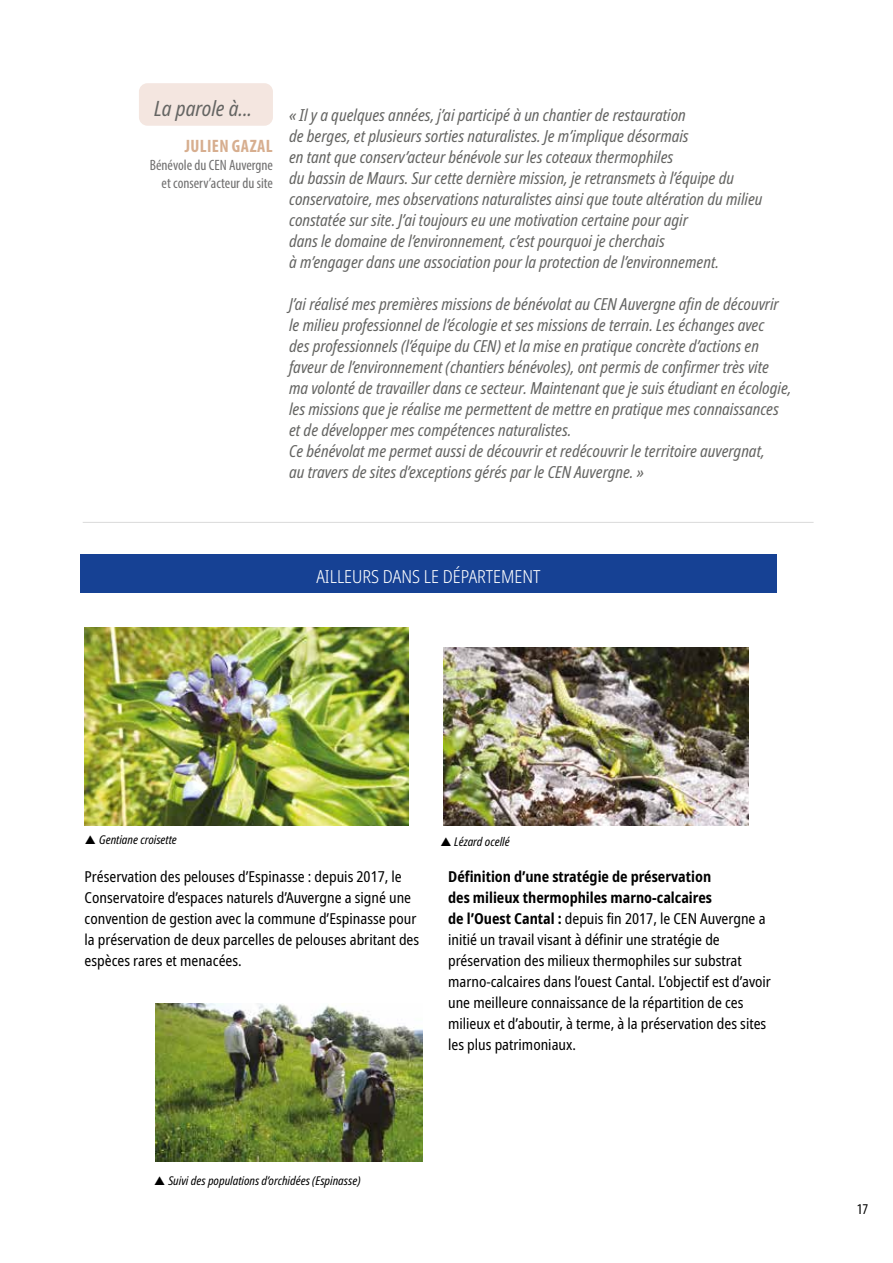
<style>
.page{position:relative;width:893px;height:1263px;background:#fff}
.page>*{position:absolute;margin:0;border:0;box-sizing:border-box;transform-origin:0 0}
.t1{font:italic condensed 21px "Noto Sans";color:#656563}
.t2{font:300 condensed 18px "Noto Sans";color:#fff}
.t3{font:700 condensed 18px "Myriad Pro";letter-spacing:.02em;color:#d7ae8f}
.t4{font:italic condensed 16.5px/21px "Noto Sans";color:#656563}
.t5{font:condensed 15px/21px "Noto Sans";color:#000}
.t6{font:condensed 15px/18px "Myriad Pro";color:#706f6f;text-align:right}
.t7{font:condensed 15px "Myriad Pro";color:#000}
.t8{font:italic condensed 12px "Noto Sans";color:#000}
.s1{font-weight:700}
</style>
<div class="page">
<img style="left:85px;top:627px;width:323px;height:199px">
<img style="left:155px;top:1003px;width:267px;height:159px">
<img style="left:444px;top:647px;width:305px;height:179px">
<div style="left:139px;top:83px;width:134px;height:43px;background:#f4e6e0;border-radius:9px"></div>
<div style="left:80px;top:554px;width:697px;height:39px;background:#164194"></div>
<hr style="left:83px;top:522px;width:731px;height:1px;background:#dadada">
<p class="t1" style="left:154px;top:93px;width:100px">La parole à...</p>
<p class="t3" style="left:185px;top:134px;width:89px">JULIEN GAZAL</p>
<p class="t6" style="left:150px;top:156px;width:125px">Bénévole du CEN Auvergne et conserv’acteur du site</p>
<p class="t4" style="left:289px;top:105px;width:475px">« Il y a quelques années, j’ai participé à un chantier de restauration<br>de berges, et plusieurs sorties naturalistes. Je m’implique désormais<br>en tant que conserv’acteur bénévole sur les coteaux thermophiles<br>du bassin de Maurs. Sur cette dernière mission, je retransmets à l’équipe du conservatoire, mes observations naturalistes ainsi que toute altération du milieu constatée sur site. J’ai toujours eu une motivation certaine pour agir<br>dans le domaine de l’environnement, c’est pourquoi je cherchais<br>à m’engager dans une association pour la protection de l’environnement.</p>
<p class="t4" style="left:289px;top:294px;width:504px">J’ai réalisé mes premières missions de bénévolat au CEN Auvergne afin de découvrir le milieu professionnel de l’écologie et ses missions de terrain. Les échanges avec<br>des professionnels (l’équipe du CEN) et la mise en pratique concrète d’actions en faveur de l’environnement (chantiers bénévoles), ont permis de confirmer très vite ma volonté de travailler dans ce secteur. Maintenant que je suis étudiant en écologie, les missions que je réalise me permettent de mettre en pratique mes connaissances et de développer mes compétences naturalistes.<br>Ce bénévolat me permet aussi de découvrir et redécouvrir le territoire auvergnat,<br>au travers de sites d’exceptions gérés par le CEN Auvergne. »</p>
<p class="t2" style="left:316px;top:564px;width:226px">AILLEURS DANS LE DÉPARTEMENT</p>
<p class="t8" style="left:99px;top:831px;width:79px">Gentiane croisette</p>
<p class="t8" style="left:454px;top:833px;width:57px">Lézard ocellé</p>
<p class="t5" style="left:85px;top:866px;width:336px">Préservation des pelouses d’Espinasse : depuis 2017, le Conservatoire d’espaces naturels d’Auvergne a signé une convention de gestion avec la commune d’Espinasse pour la préservation de deux parcelles de pelouses abritant des espèces rares et menacées.</p>
<p class="t5" style="left:448px;top:866px;width:324px"><span class="s1">Définition d’une stratégie de préservation<br>des milieux thermophiles marno-calcaires<br>de l’Ouest Cantal :</span> depuis fin 2017, le CEN Auvergne a initié un travail visant à définir une stratégie de préservation des milieux thermophiles sur substrat marno-calcaires dans l’ouest Cantal. L’objectif est d’avoir une meilleure connaissance de la répartition de ces milieux et d’aboutir, à terme, à la préservation des sites les plus patrimoniaux.</p>
<p class="t8" style="left:168px;top:1172px;width:194px">Suivi des populations d’orchidées (Espinasse)</p>
<p class="t7" style="left:857px;top:1200px;width:13px">17</p>
</div>
